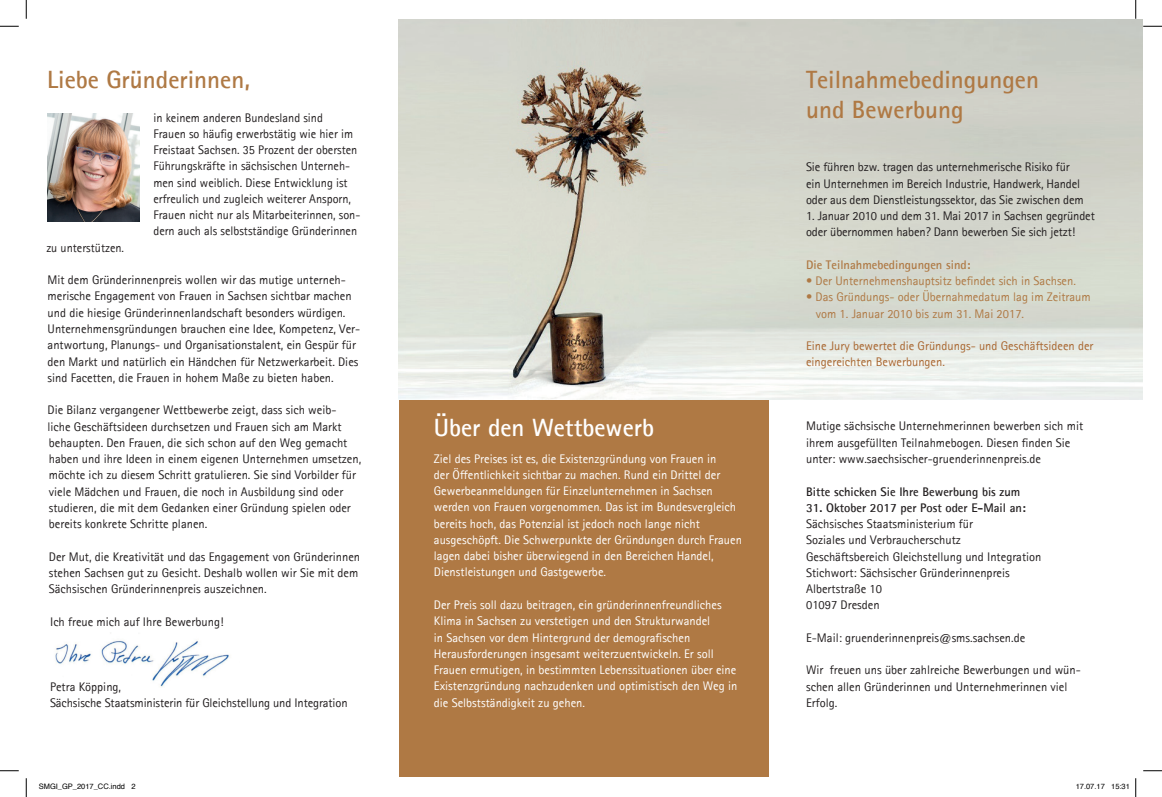
<style>
.page{position:relative;width:1162px;height:797px;background:#fff}
.page>*{position:absolute;margin:0;border:0;box-sizing:border-box;transform-origin:0 0}
.t1{font:700 25px "Rotis Sans Serif";color:#af7944}
.t2{font:700 25px "Rotis Sans Serif";color:#fff}
.t3{font:12.5px/16.2px "Rotis Sans Serif";color:#231f20}
.t4{font:12.5px/16.2px "Rotis Sans Serif";color:#fff}
.t5{font:12.5px/16.2px "Rotis Sans Serif";color:#af7944}
.t6{font:12.5px/16.2px "Rotis Sans Serif";color:#a96731}
.t7{font:700 12.5px "Rotis Sans Serif";color:#231f20}
.t8{font:700 12.5px "Rotis Sans Serif";color:#af7944}
.t9{font:7.5px "Helvetica";color:#000}
</style>
<div class="page">
<div style="left:399px;top:399px;width:369px;height:378px;background:#af7944"></div>
<img style="left:398px;top:19px;width:744px;height:380px">
<img style="left:55px;top:641px;width:175px;height:46px">
<img style="left:47px;top:113px;width:92px;height:108px">
<svg style="left:0;top:25px;width:19px;height:2px"></svg>
<svg style="left:1143px;top:25px;width:19px;height:2px"></svg>
<svg style="left:0;top:770px;width:19px;height:1px"></svg>
<svg style="left:1143px;top:770px;width:19px;height:1px"></svg>
<svg style="left:25px;top:0;width:2px;height:19px"></svg>
<svg style="left:25px;top:778px;width:2px;height:19px"></svg>
<svg style="left:1135px;top:0;width:1px;height:19px"></svg>
<svg style="left:1135px;top:778px;width:1px;height:19px"></svg>
<h1 class="t1" style="left:47px;top:64px;width:204px">Liebe Gründerinnen,</h1>
<p class="t3" style="left:153px;top:109px;width:171px">in keinem anderen Bundesland sind</p>
<p class="t3" style="left:153px;top:125px;width:208px">Frauen so häufig erwerbstätig wie hier im Freistaat Sachsen. 35 Prozent der obersten Führungskräfte in sächsischen Unterneh&shy;men sind weiblich. Diese Entwicklung ist erfreulich und zugleich weiterer Ansporn, Frauen nicht nur als Mitarbeiterinnen, son&shy;dern auch als selbstständige Gründerinnen</p>
<p class="t3" style="left:46px;top:239px;width:79px">zu unterstützen.</p>
<p class="t3" style="left:48px;top:272px;width:314px">Mit dem Gründerinnenpreis wollen wir das mutige unterneh&shy;merische Engagement von Frauen in Sachsen sichtbar machen und die hiesige Gründerinnenlandschaft besonders würdigen.<br>Unternehmensgründungen brauchen eine Idee, Kompetenz, Ver&shy;antwortung, Planungs- und Organisationstalent, ein Gespür für den Markt und natürlich ein Händchen für Netzwerkarbeit. Dies sind Facetten, die Frauen in hohem Maße zu bieten haben.</p>
<p class="t3" style="left:48px;top:402px;width:315px">Die Bilanz vergangener Wettbewerbe zeigt, dass sich weib&shy;liche Geschäftsideen durchsetzen und Frauen sich am Markt behaupten. Den Frauen, die sich schon auf den Weg gemacht haben und ihre Ideen in einem eigenen Unternehmen umsetzen, möchte ich zu diesem Schritt gratulieren. Sie sind Vorbilder für viele Mädchen und Frauen, die noch in Ausbildung sind oder studieren, die mit dem Gedanken einer Gründung spielen oder bereits konkrete Schritte planen.</p>
<p class="t3" style="left:49px;top:548px;width:313px">Der Mut, die Kreativität und das Engagement von Gründerinnen stehen Sachsen gut zu Gesicht. Deshalb wollen wir Sie mit dem<br>Sächsischen Gründerinnenpreis auszeichnen.</p>
<p class="t3" style="left:50px;top:613px;width:175px">Ich freue mich auf Ihre Bewerbung!</p>
<p class="t3" style="left:50px;top:678px;width:299px">Petra Köpping,<br>Sächsische Staatsministerin für Gleichstellung und Integration</p>
<h1 class="t2" style="left:434px;top:412px;width:222px">Über den Wettbewerb</h1>
<p class="t4" style="left:434px;top:450px;width:310px">Ziel des Preises ist es, die Existenzgründung von Frauen in<br>der Öffentlichkeit sichtbar zu machen. Rund ein Drittel der Gewerbeanmeldungen für Einzelunternehmen in Sachsen werden von Frauen vorgenommen. Das ist im Bundesvergleich bereits hoch, das Potenzial ist jedoch noch lange nicht ausgeschöpft. Die Schwerpunkte der Gründungen durch Frauen lagen dabei bisher überwiegend in den Bereichen Handel, Dienstleistungen und Gastgewerbe.</p>
<p class="t4" style="left:434px;top:596px;width:305px">Der Preis soll dazu beitragen, ein gründerinnenfreundliches Klima in Sachsen zu verstetigen und den Strukturwandel<br>in Sachsen vor dem Hintergrund der demografischen Herausforderungen insgesamt weiterzuentwickeln. Er soll Frauen ermutigen, in bestimmten Lebenssituationen über eine Existenzgründung nachzudenken und optimistisch den Weg in die Selbstständigkeit zu gehen.</p>
<h1 class="t1" style="left:806px;top:64px;width:234px">Teilnahmebedingungen</h1>
<h1 class="t1" style="left:806px;top:94px;width:159px">und Bewerbung</h1>
<p class="t3" style="left:806px;top:159px;width:279px">Sie führen bzw. tragen das unternehmerische Risiko für ein Unternehmen im Bereich Industrie, Handwerk, Handel oder aus dem Dienstleistungssektor, das Sie zwischen dem</p>
<p class="t3" style="left:806px;top:208px;width:290px">1. Januar 2010 und dem 31. Mai 2017 in Sachsen gegründet oder übernommen haben? Dann bewerben Sie sich jetzt!</p>
<p class="t8" style="left:806px;top:257px;width:166px">Die Teilnahmebedingungen sind:</p>
<p class="t5" style="left:806px;top:273px;width:271px">• Der Unternehmenshauptsitz befindet sich in Sachsen.</p>
<p class="t5" style="left:815px;top:289px;width:276px;text-indent:-10px">• Das Gründungs- oder Übernahmedatum lag im Zeitraum vom 1. Januar 2010 bis zum 31. Mai 2017.</p>
<p class="t6" style="left:806px;top:338px;width:289px">Eine Jury bewertet die Gründungs- und Geschäftsideen der eingereichten Bewerbungen.</p>
<p class="t3" style="left:806px;top:418px;width:279px">Mutige sächsische Unternehmerinnen bewerben sich mit ihrem ausgefüllten Teilnahmebogen. Diesen finden Sie unter: www.saechsischer-gruenderinnenpreis.de</p>
<p class="t7" style="left:806px;top:483px;width:216px">Bitte schicken Sie Ihre Bewerbung bis zum</p>
<p class="t7" style="left:806px;top:499px;width:221px">31. Oktober 2017 per Post oder E-Mail an:</p>
<p class="t3" style="left:806px;top:515px;width:237px">Sächsisches Staatsministerium für<br>Soziales und Verbraucherschutz<br>Geschäftsbereich Gleichstellung und Integration<br>Stichwort: Sächsischer Gründerinnenpreis<br>Albertstraße 10<br>01097 Dresden</p>
<p class="t3" style="left:806px;top:629px;width:221px">E-Mail: gruenderinnenpreis@sms.sachsen.de</p>
<p class="t3" style="left:806px;top:662px;width:276px">Wir freuen uns über zahlreiche Bewerbungen und wün&shy;schen allen Gründerinnen und Unternehmerinnen viel<br>Erfolg.</p>
<p class="t9" style="left:39px;top:781px;width:98px">SMGI_GP_2017_CC.indd 2</p>
<p class="t9" style="left:1075px;top:781px;width:56px">17.07.17 15:31</p>
</div>
